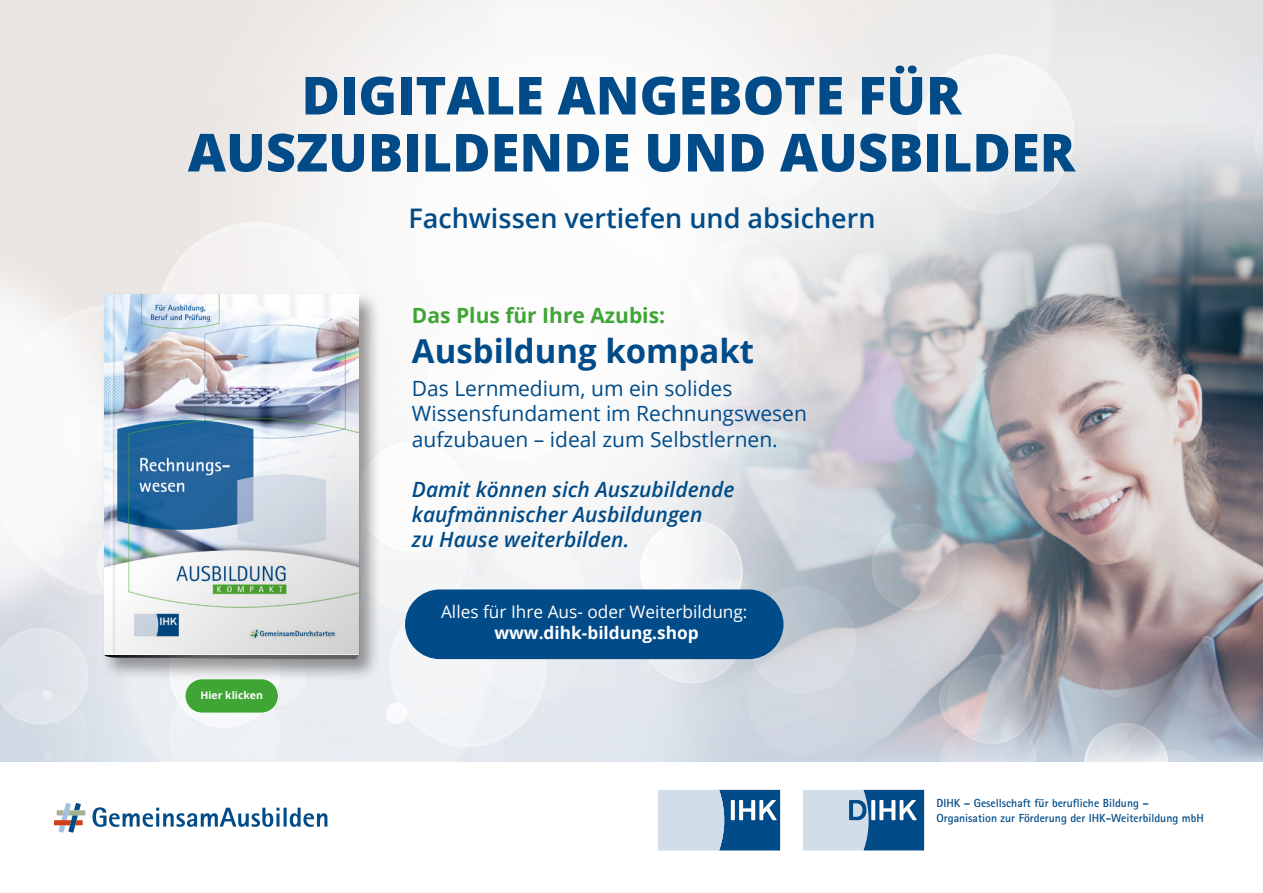
<style>
.page{position:relative;width:1263px;height:893px;background:#fff}
.page>*{position:absolute;margin:0;border:0;box-sizing:border-box;transform-origin:0 0}
.t1{font:800 52.5px/57px "Open Sans";color:#004b88;text-align:center}
.t2{font:700 33px "Open Sans";color:#004b88}
.t3{font:600 27px "Open Sans";color:#004b88}
.t4{font:21px/25.2px "Open Sans";color:#004b88}
.t5{font:italic 600 21px/25.2px "Open Sans";color:#004b88}
.t6{font:700 21px "Open Sans";color:#3fa535}
.t7{font:17.25px "Open Sans";color:#fff}
.t8{font:700 17.25px "Open Sans";color:#fff}
.t9{font:700 11.7px/14.1px "Rotis Sans Serif";color:#004b88}
.t10{font:700 10.5px "Open Sans";color:#fff}
</style>
<div class="page">
<img style="left:0;top:0;width:1263px;height:762px">
<img style="left:459px;top:84px;width:221px;height:678px">
<img style="left:680px;top:84px;width:583px;height:678px">
<svg style="left:803px;top:790px;width:121px;height:60px;background:#789fc0"></svg>
<div style="left:101px;top:290px;width:281px;height:392px;background:#000;opacity:.4"></div>
<svg style="left:101px;top:630px;width:258px;height:29px"></svg>
<svg style="left:101px;top:639px;width:104px;height:20px"></svg>
<img style="left:104px;top:295px;width:255px;height:35px">
<img style="left:104px;top:330px;width:255px;height:324px">
<hr style="left:110px;top:293px;width:3px;height:361px;background:#fff">
<hr style="left:113px;top:293px;width:2px;height:361px;background:#c6c6c6">
<svg style="left:54px;top:803px;width:31px;height:30px"></svg>
<svg style="left:92px;top:807px;width:235px;height:20px"></svg>
<div style="left:185px;top:679px;width:93px;height:33px;background:#3fa535;border-radius:17px"></div>
<div style="left:405px;top:589px;width:378px;height:70px;background:#004b88;border-radius:35px"></div>
<svg style="left:658px;top:790px;width:122px;height:60px;background:#7fa3c3"></svg>
<h1 class="t1" style="left:188px;top:64px;width:889px">DIGITALE ANGEBOTE FÜR<br>AUSZUBILDENDE UND AUSBILDER</h1>
<p class="t3" style="left:408px;top:199px;width:469px">Fachwissen vertiefen und absichern</p>
<p class="t6" style="left:412px;top:301px;width:255px">Das Plus für Ihre Azubis:</p>
<h2 class="t2" style="left:412px;top:328px;width:344px">Ausbildung kompakt</h2>
<p class="t4" style="left:412px;top:375px;width:396px">Das Lernmedium, um ein solides<br>Wissensfundament im Rechnungswesen aufzubauen – ideal zum Selbstlernen.</p>
<p class="t5" style="left:412px;top:476px;width:324px">Damit können sich Auszubildende kaufmännischer Ausbildungen<br>zu Hause weiterbilden.</p>
<p class="t10" style="left:200px;top:688px;width:64px">Hier klicken</p>
<p class="t7" style="left:441px;top:600px;width:308px">Alles für Ihre Aus- oder Weiterbildung:</p>
<p class="t8" style="left:494px;top:620px;width:206px">www.dihk-bildung.shop</p>
<p class="t9" style="left:936px;top:796px;width:269px">DIHK – Gesellschaft für berufliche Bildung –<br>Organisation zur Förderung der IHK-Weiterbildung mbH</p>
</div>
